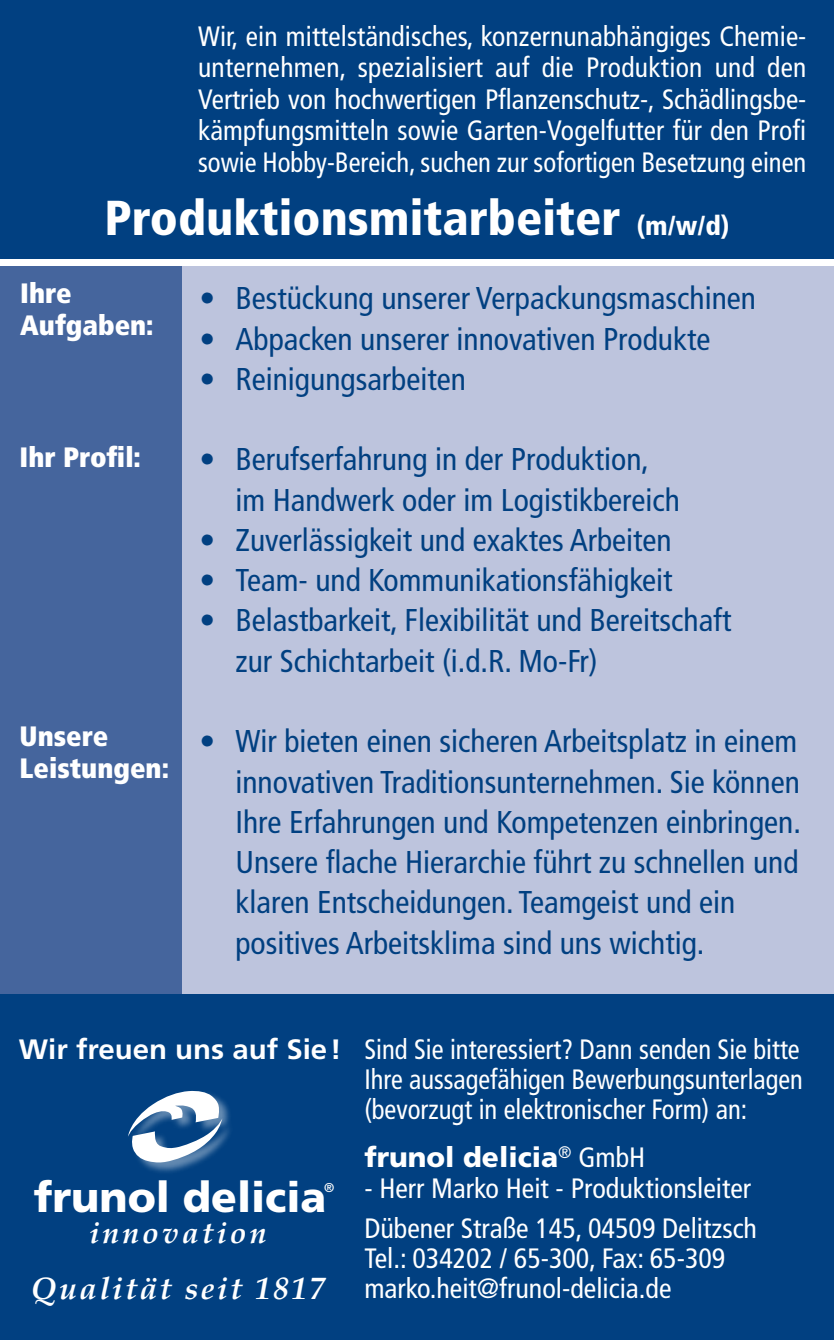
<style>
.page{position:relative;width:834px;height:1340px;background:#fff}
.page>*{position:absolute;margin:0;border:0;box-sizing:border-box;transform-origin:0 0}
.t1{font:900 condensed 49px "Frutiger LT Com";color:#fff}
.t2{font:900 42.35px "Frutiger LT Com";color:#fff}
.t3{font:condensed 31.5px/40.2px "Frutiger LT Com";color:#014081}
.t4{font:italic 700 31.5px "Palatino";letter-spacing:.075em;color:#fff}
.t5{font:italic 700 30.1px "Palatino";letter-spacing:.1em;color:#fff}
.t6{font:condensed 28px/31.5px "Frutiger LT Com";color:#fff}
.t7{font:condensed 28px/29.8px "Frutiger LT Com";color:#fff;text-align:justify;scale:.95 1}
.t8{font:900 condensed 28px/31.5px "Frutiger LT Com";color:#fff}
.t9{font:900 28px "Frutiger LT Com";color:#fff}
.t10{font:12.95px "Frutiger LT Com";color:#fff}
.s1{font-size:26.95px}
.s2{font-weight:700;font-stretch:normal}
.s3{font-weight:400;font-stretch:condensed}
</style>
<div class="page">
<div style="left:0;top:266px;width:200px;height:859px;background:#45659d"></div>
<div style="left:182px;top:266px;width:651px;height:860px;background:#bdc4dd"></div>
<div style="left:0;top:994px;width:833px;height:345px;background:#014081"></div>
<img style="left:141px;top:1100px;width:89px;height:72px">
<svg style="left:128px;top:1090px;width:94px;height:73px"></svg>
<div style="left:0;top:0;width:833px;height:258px;background:#014081"></div>
<p class="t6" style="left:198px;top:23px;width:609px;text-align:justify">Wir, ein mittelständisches, konzernunabhängiges Chemie&shy;unternehmen, spezialisiert auf die Produktion und den Vertrieb von hochwertigen Pflanzenschutz-, Schädlingsbe&shy;kämpfungsmitteln sowie Garten-Vogelfutter für den Profi sowie Hobby-Bereich, suchen zur sofortigen Besetzung einen</p>
<h1 class="t1" style="left:104px;top:190px;width:626px">Produktionsmitarbeiter <span class="s1">(m/w/d)</span></h1>
<p class="t8" style="left:20px;top:278px;width:135px">Ihre<br>Aufgaben:</p>
<p class="t3" style="left:199px;top:281px;width:558px">• Bestückung unserer Verpackungsmaschinen</p>
<p class="t3" style="left:199px;top:321px;width:512px">• Abpacken unserer innovativen Produkte</p>
<p class="t3" style="left:199px;top:361px;width:268px">• Reinigungsarbeiten</p>
<p class="t8" style="left:20px;top:441px;width:123px">Ihr Profil:</p>
<p class="t3" style="left:235px;top:442px;width:446px;text-indent:-36px">• Berufserfahrung in der Produktion, im Handwerk oder im Logistikbereich</p>
<p class="t3" style="left:199px;top:522px;width:474px">• Zuverlässigkeit und exaktes Arbeiten</p>
<p class="t3" style="left:199px;top:562px;width:474px">• Team- und Kommunikationsfähigkeit</p>
<p class="t3" style="left:235px;top:603px;width:497px;text-indent:-36px">• Belastbarkeit, Flexibilität und Bereitschaft zur Schichtarbeit (i.d.R. Mo-Fr)</p>
<p class="t8" style="left:20px;top:721px;width:151px">Unsere<br>Leistungen:</p>
<p class="t3" style="left:235px;top:723px;width:567px;text-indent:-36px">• Wir bieten einen sicheren Arbeitsplatz in einem innovativen Traditionsunternehmen. Sie können Ihre Erfahrungen und Kompetenzen einbringen.<br>Unsere flache Hierarchie führt zu schnellen und klaren Entscheidungen. Teamgeist und ein positives Arbeitsklima sind uns wichtig.</p>
<p class="t7" style="left:364px;top:1036px;width:463px;text-indent:-345px"><span class="s2">Wir freuen uns auf Sie!</span> Sind Sie interessiert? Dann senden Sie bitte Ihre aussagefähigen Bewerbungsunterlagen (bevorzugt in elektronischer Form) an:</p>
<p class="t9" style="left:364px;top:1140px;width:282px">frunol delicia<sup>®</sup> <span class="s3">GmbH</span></p>
<p class="t6" style="left:364px;top:1170px;width:394px;line-height:40.2px">- Herr Marko Heit - Produktionsleiter<br>Dübener Straße 145, 04509 Delitzsch</p>
<p class="t6" style="left:364px;top:1245px;width:362px;line-height:29.8px">Tel.: 034202 / 65-300, Fax: 65-309 marko.heit@frunol-delicia.de</p>
<h2 class="t2" style="left:34px;top:1172px;width:294px">frunol delicia</h2>
<p class="t10" style="left:324px;top:1179px;width:12px">®</p>
<p class="t5" style="left:89px;top:1218px;width:179px">innovation</p>
<p class="t4" style="left:31px;top:1272px;width:295px">Qualität seit 1817</p>
</div>
